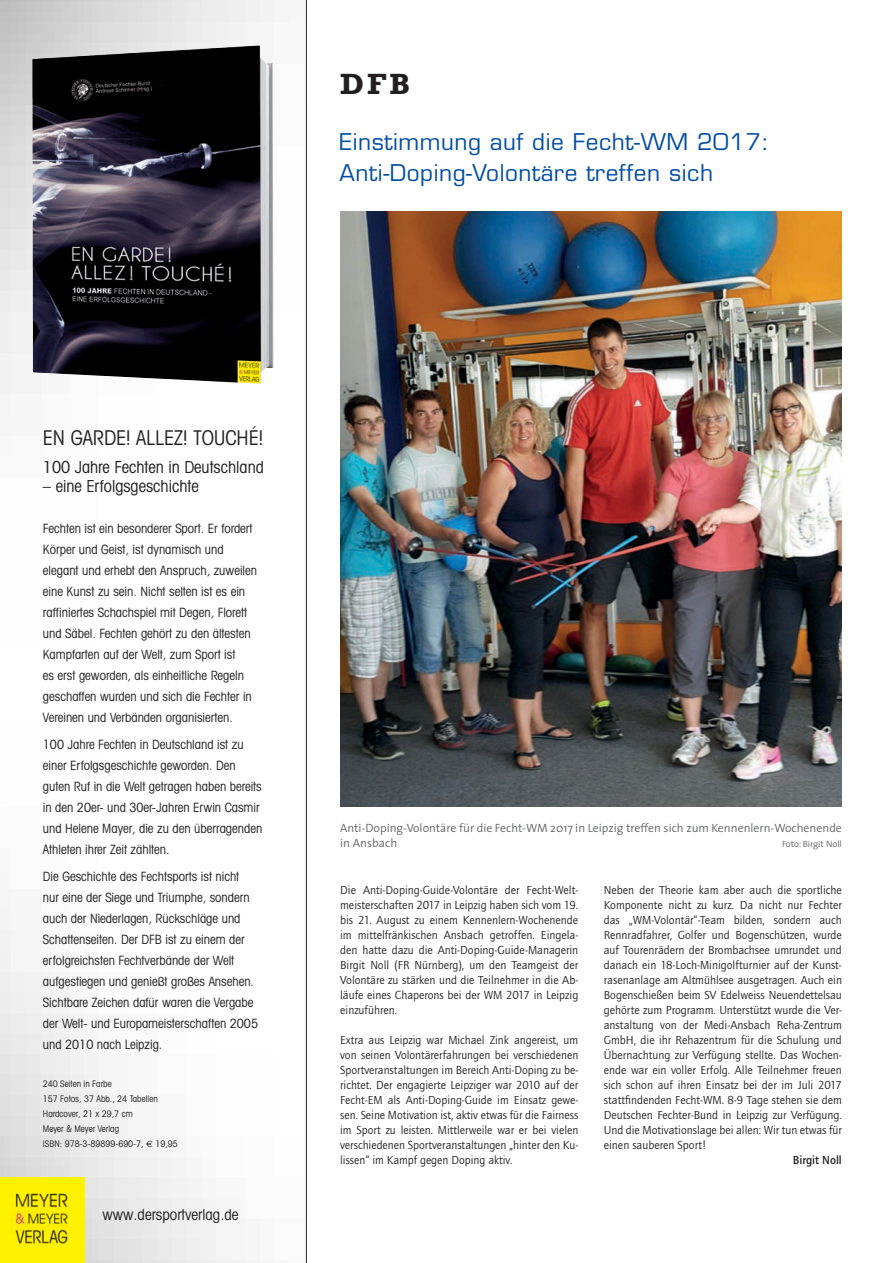
<style>
.page{position:relative;width:893px;height:1263px;background:#fff}
.page>*{position:absolute;margin:0;border:0;box-sizing:border-box;transform-origin:0 0}
.t1{font:700 30px "Rockwell";color:#231f20}
.t2{font:22.5px/31.5px "Eurostile LT";letter-spacing:.025em;color:#034ea2}
.t3{font:condensed 20.25px "Avant Garde IT Cby BT";color:#231f20}
.t4{font:condensed 16.5px "Avant Garde IT Cby BT";color:#231f20}
.t5{font:condensed 15px "Avant Garde IT Cby BT";color:#231f20}
.t6{font:condensed 12.75px/21px "Avant Garde IT Cby BT";color:#231f20}
.t7{font:12px/15px "Quay Sans EF";color:#231f20;text-align:justify}
.t8{font:300 12px/15px "The Sans";color:#636466}
.t9{font:500 12px "Quay Sans EF";color:#231f20}
.t10{font:condensed 9px/15px "Avant Garde IT Cby BT";color:#231f20}
.t11{font:300 9px "The Sans";color:#636466}
.s1{font-family:"Euro Sans";font-stretch:normal}
</style>
<div class="page">
<svg style="left:0;top:0;width:306px;height:1263px"></svg>
<img style="left:32px;top:45px;width:224px;height:123px">
<img style="left:0;top:1178px;width:85px;height:85px">
<hr style="left:306px;top:0;width:1px;height:1263px;background:#231f20">
<img style="left:340px;top:212px;width:502px;height:595px">
<h1 class="t1" style="left:340px;top:66px;width:72px">DFB</h1>
<h2 class="t2" style="left:340px;top:126px;width:431px">Einstimmung auf die Fecht-WM 2017:<br>Anti-Doping-Volontäre treffen sich</h2>
<h3 class="t3" style="left:43px;top:426px;width:222px">EN GARDE! ALLEZ! TOUCHÉ!</h3>
<h3 class="t4" style="left:43px;top:457px;width:222px">100 Jahre Fechten in Deutschland</h3>
<h3 class="t4" style="left:43px;top:477px;width:157px">– eine Erfolgsgeschichte</h3>
<p class="t6" style="left:43px;top:518px;width:216px">Fechten ist ein besonderer Sport. Er fordert Körper und Geist, ist dynamisch und elegant und erhebt den Anspruch, zuweilen eine Kunst zu sein. Nicht selten ist es ein raffiniertes Schachspiel mit Degen, Florett und Säbel. Fechten gehört zu den ältesten Kampfarten auf der Welt, zum Sport ist<br>es erst geworden, als einheitliche Regeln geschaffen wurden und sich die Fechter in Vereinen und Verbänden organisierten.</p>
<p class="t6" style="left:43px;top:734px;width:221px">100 Jahre Fechten in Deutschland ist zu einer Erfolgsgeschichte geworden. Den guten Ruf in die Welt getragen haben bereits in den 20er- und 30er-Jahren Erwin Casmir und Helene Mayer, die zu den überragenden Athleten ihrer Zeit zählten.</p>
<p class="t6" style="left:43px;top:866px;width:217px">Die Geschichte des Fechtsports ist nicht nur eine der Siege und Triumphe, sondern auch der Niederlagen, Rückschläge und Schattenseiten. Der DFB ist zu einem der erfolgreichsten Fechtverbände der Welt aufgestiegen und genießt großes Ansehen.<br>Sichtbare Zeichen dafür waren die Vergabe der Welt- und Europameisterschaften 2005 und 2010 nach Leipzig.</p>
<p class="t10" style="left:43px;top:1076px;width:136px">240 Seiten in Farbe<br>157 Fotos, 37 Abb., 24 Tabellen<br>Hardcover, 21 x 29,7 cm<br>Meyer &amp; Meyer Verlag<br>ISBN: 978-3-89899-690-7, <span class="s1">e</span> 19,95</p>
<p class="t5" style="left:102px;top:1206px;width:138px">www.dersportverlag.de</p>
<p class="t8" style="left:340px;top:820px;width:503px">Anti-Doping-Volontäre für die Fecht-WM 2017 in Leipzig treffen sich zum Kennenlern-Wochenende in Ansbach</p>
<p class="t11" style="left:782px;top:837px;width:61px">Foto: Birgit Noll</p>
<p class="t7" style="left:340px;top:882px;width:240px">Die Anti-Doping-Guide-Volontäre der Fecht-Welt&shy;meisterschaften 2017 in Leipzig haben sich vom 19. bis 21. August zu einem Kennenlern-Wochenende im mittelfränkischen Ansbach getroffen. Eingela&shy;den hatte dazu die Anti-Doping-Guide-Managerin Birgit Noll (FR Nürnberg), um den Teamgeist der Volontäre zu stärken und die Teilnehmer in die Ab&shy;läufe eines Chaperons bei der WM 2017 in Leipzig einzuführen.</p>
<p class="t7" style="left:340px;top:1032px;width:240px">Extra aus Leipzig war Michael Zink angereist, um von seinen Volontärerfahrungen bei verschiedenen Sportveranstaltungen im Bereich Anti-Doping zu be&shy;richtet. Der engagierte Leipziger war 2010 auf der Fecht-EM als Anti-Doping-Guide im Einsatz gewe&shy;sen. Seine Motivation ist, aktiv etwas für die Fairness im Sport zu leisten. Mittlerweile war er bei vielen verschiedenen Sportveranstaltungen „hinter den Ku&shy;lissen“ im Kampf gegen Doping aktiv.</p>
<p class="t7" style="left:604px;top:882px;width:240px">Neben der Theorie kam aber auch die sportliche Komponente nicht zu kurz. Da nicht nur Fechter das „WM-Volontär“-Team bilden, sondern auch Rennradfahrer, Golfer und Bogenschützen, wurde auf Tourenrädern der Brombachsee umrundet und danach ein 18-Loch-Minigolfturnier auf der Kunst&shy;rasenanlage am Altmühlsee ausgetragen. Auch ein Bogenschießen beim SV Edelweiss Neuendettelsau gehörte zum Programm. Unterstützt wurde die Ver&shy;anstaltung von der Medi-Ansbach Reha-Zentrum GmbH, die ihr Rehazentrum für die Schulung und Übernachtung zur Verfügung stellte. Das Wochen&shy;ende war ein voller Erfolg. Alle Teilnehmer freuen sich schon auf ihren Einsatz bei der im Juli 2017 stattfindenden Fecht-WM. 8-9 Tage stehen sie dem Deutschen Fechter-Bund in Leipzig zur Verfügung.<br>Und die Motivationslage bei allen: Wir tun etwas für einen sauberen Sport!</p>
<p class="t9" style="left:793px;top:1153px;width:51px">Birgit Noll</p>
</div>
